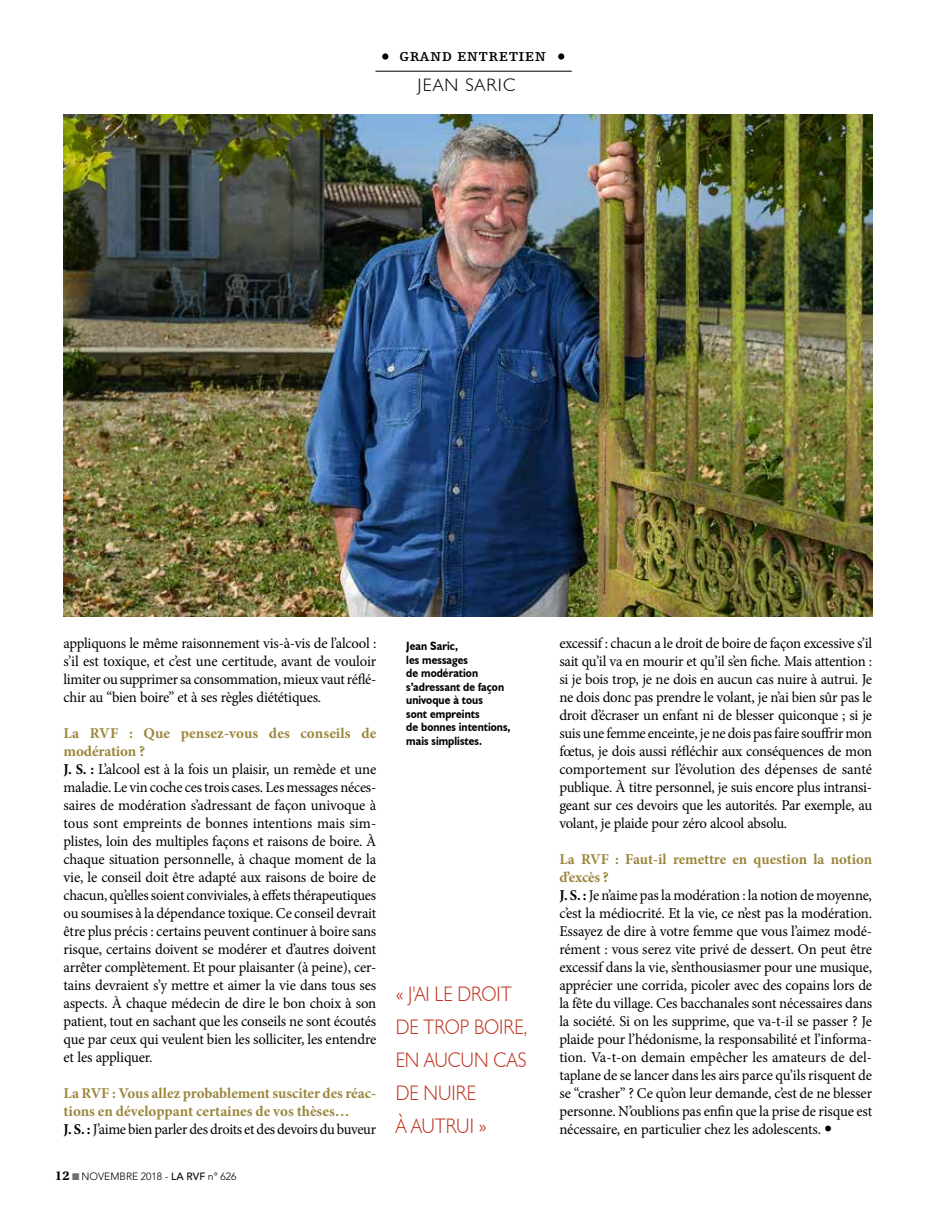
<style>
.page{position:relative;width:936px;height:1212px;background:#fff}
.page>*{position:absolute;margin:0;border:0;box-sizing:border-box;transform-origin:0 0}
.t1{font:300 21px/33px "Humanist 521 BT";letter-spacing:-.005em;color:#c03521;scale:.9 1}
.t2{font:300 18px "Humanist 521 BT";letter-spacing:.07em;color:#000}
.t3{font:15px/18px "Minion Pro";letter-spacing:-.01em;color:#000;text-align:justify}
.t4{font:700 15px/18px "Minion Pro";letter-spacing:-.005em;color:#9c863d}
.t5{font:700 13.5px "Humanist Slabserif 712 BT";letter-spacing:.07em;color:#000}
.t6{font:700 12px/13.5px "Humanist 521 BT";color:#000;scale:.9 1}
.t7{font:300 10.5px "Avenir LT Std";color:#000}
.s1{font-weight:700;color:#9c863d}
.s2{font-weight:700}
.s3{color:#000}
.s4{font-weight:400;color:#000}
.s5{font-family:"Utopia Std";font-weight:700;font-size:13.5px}
.s6{color:#706f6f}
.s7{font-weight:500}
</style>
<div class="page">
<img style="left:64px;top:115px;width:808px;height:502px">
<div style="left:382px;top:53px;width:6px;height:7px;background:#000;border-radius:50%"></div>
<div style="left:558px;top:53px;width:6px;height:7px;background:#000;border-radius:50%"></div>
<hr style="left:375px;top:71px;width:197px;height:1px;background:#000">
<p class="t5" style="left:399px;top:49px;width:110px">GRAND ENTRETIE</p>
<p class="t5" style="left:535px;top:49px;width:12px">N</p>
<p class="t2" style="left:417px;top:74px;width:99px">JEAN SARIC</p>
<p class="t3" style="left:63px;top:634px;width:314px">appliquons le même raisonnement vis-à-vis de l’alcool : s’il est toxique, et c’est une certitude, avant de vouloir limiter ou supprimer sa consommation, mieux vaut réflé&shy;chir au “bien boire” et à ses règles diététiques.</p>
<p class="t3" style="left:63px;top:724px;width:314px;text-align:left"><span class="s1">La RVF : Que pensez-vous des conseils de modération ?<br></span><span class="s2">J. S. :</span> L’alcool est à la fois un plaisir, un remède et une maladie. Le vin coche ces trois cases. Les messages néces&shy;saires de modération s’adressant de façon univoque à tous sont empreints de bonnes intentions mais sim&shy;plistes, loin des multiples façons et raisons de boire. À chaque situation personnelle, à chaque moment de la vie, le conseil doit être adapté aux raisons de boire de chacun, qu’elles soient conviviales, à effets thérapeutiques ou soumises à la dépendance toxique. Ce conseil devrait être plus précis : certains peuvent continuer à boire sans risque, certains doivent se modérer et d’autres doivent arrêter complètement. Et pour plaisanter (à peine), cer&shy;tains devraient s’y mettre et aimer la vie dans tous ses aspects. À chaque médecin de dire le bon choix à son patient, tout en sachant que les conseils ne sont écoutés que par ceux qui veulent bien les solliciter, les entendre et les appliquer.</p>
<p class="t4" style="left:63px;top:1084px;width:314px">La RVF : Vous allez probablement susciter des réac&shy;tions en développant certaines de vos thèses…<br><span class="s3">J. S. :</span> <span class="s4">J’aime bien parler des droits et des devoirs du buveur</span></p>
<p class="t7" style="left:55px;top:1170px;width:183px"><span class="s5">12</span> <span class="s6">■</span> NOVEMBRE 2018 - <span class="s7">LA RVF</span> n° 626</p>
<p class="t6" style="left:406px;top:639px;width:117px">Jean Saric,<br>les messages<br>de modération s’adressant de façon univoque à tous<br>sont empreints<br>de bonnes intentions, mais simplistes.</p>
<h1 class="t1" style="left:395px;top:977px;width:149px">« J'AI LE DROIT<br>DE TROP BOIRE,<br>EN AUCUN</h1>
<h1 class="t1" style="left:493px;top:1043px;width:13px">CAS</h1>
<h1 class="t1" style="left:395px;top:1076px;width:65px">DE NUIRE<br>À AUTRUI</h1>
<h1 class="t1" style="left:479px;top:1109px;width:10px">»</h1>
<p class="t3" style="left:559px;top:634px;width:314px">excessif : chacun a le droit de boire de façon excessive s’il sait qu’il va en mourir et qu’il s’en fiche. Mais attention : si je bois trop, je ne dois en aucun cas nuire à autrui. Je ne dois donc pas prendre le volant, je n’ai bien sûr pas le droit d’écraser un enfant ni de blesser quiconque ; si je suis une femme enceinte, je ne dois pas faire souffrir mon fœtus, je dois aussi réfléchir aux conséquences de mon comportement sur l’évolution des dépenses de santé publique. À titre personnel, je suis encore plus intransi&shy;geant sur ces devoirs que les autorités. Par exemple, au volant, je plaide pour zéro alcool absolu.</p>
<p class="t3" style="left:559px;top:850px;width:314px;text-align:left"><span class="s1">La RVF : Faut-il remettre en question la notion d’excès ?<br></span><span class="s2">J. S. :</span> Je n’aime pas la modération : la notion de moyenne, c’est la médiocrité. Et la vie, ce n’est pas la modération.<br>Essayez de dire à votre femme que vous l’aimez modé&shy;rément : vous serez vite privé de dessert. On peut être excessif dans la vie, s’enthousiasmer pour une musique, apprécier une corrida, picoler avec des copains lors de la fête du village. Ces bacchanales sont nécessaires dans la société. Si on les supprime, que va-t-il se passer ? Je plaide pour l’hédonisme, la responsabilité et l’informa&shy;tion. Va-t-on demain empêcher les amateurs de del&shy;taplane de se lancer dans les airs parce qu’ils risquent de se “crasher” ? Ce qu’on leur demande, c’est de ne blesser personne. N’oublions pas enfin que la prise de risque est nécessaire, en particulier chez les adolescents.</p>
</div>
